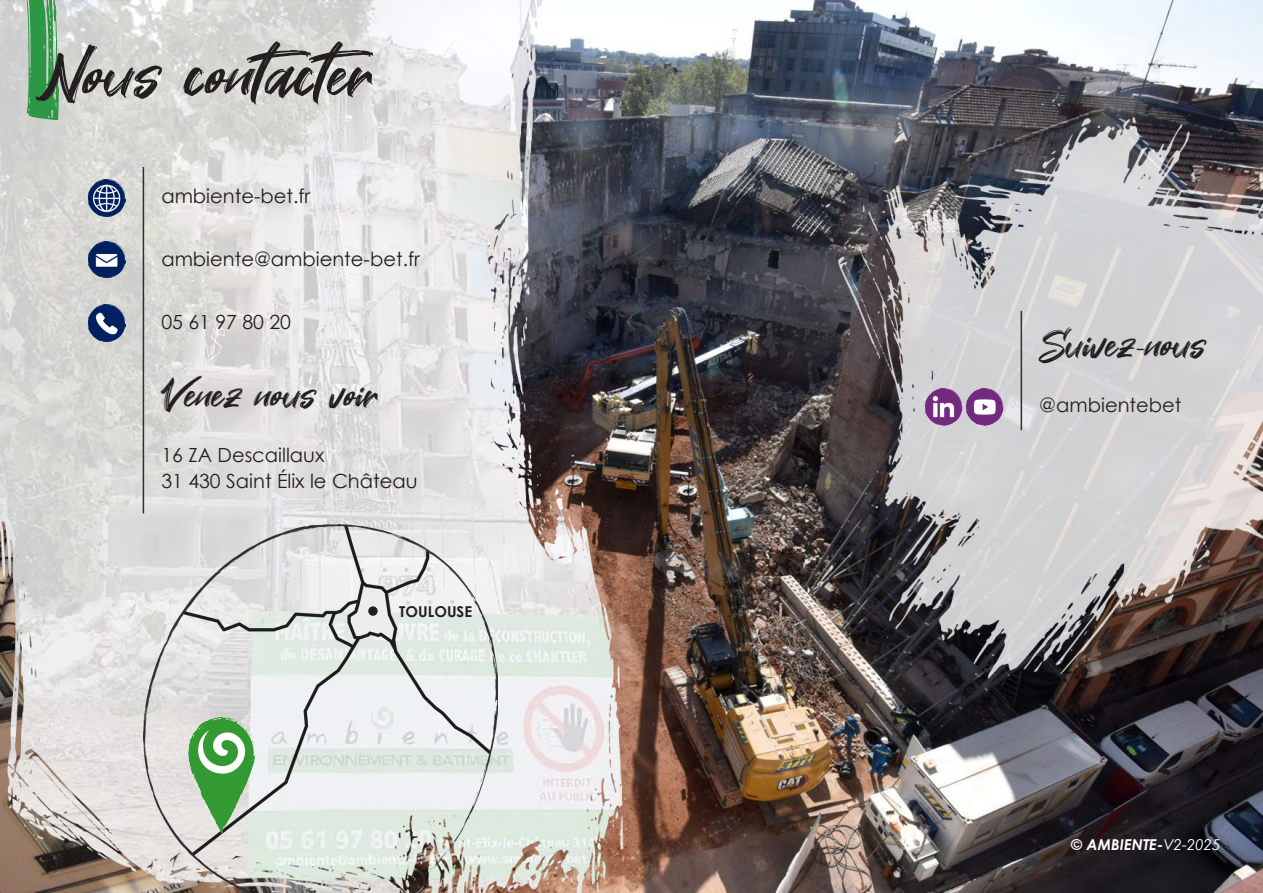
<style>
.page{position:relative;width:1263px;height:893px;background:#fff}
.page>*{position:absolute;margin:0;border:0;box-sizing:border-box;transform-origin:0 0}
.t1{font:75px "Great Sejagad";color:#231f20}
.t2{font:43.5px "Great Sejagad";color:#231f20}
.t3{font:19.5px "Century Gothic";color:#231f20}
.t4{font:italic 700 15px "Century Gothic";color:#fff}
.t5{font:700 15px "Century Gothic";color:#231f20}
.s1{font-weight:400}
</style>
<div class="page">
<img style="left:0;top:0;width:1263px;height:893px">
<svg style="left:27px;top:0;width:32px;height:120px;background:#52a566"></svg>
<hr style="left:143px;top:167px;width:1px;height:346px;background:#2e2f2e">
<img style="left:89px;top:180px;width:36px;height:37px">
<img style="left:89px;top:241px;width:36px;height:37px">
<img style="left:89px;top:304px;width:36px;height:37px">
<img style="left:926px;top:389px;width:36px;height:37px">
<img style="left:967px;top:388px;width:36px;height:37px">
<hr style="left:1020px;top:311px;width:2px;height:119px;background:#2e2f2e">
<img style="left:143px;top:524px;width:355px;height:369px">
<img style="left:188px;top:718px;width:68px;height:115px">
<div style="left:369px;top:607px;width:8px;height:8px;background:#231f20;border-radius:50%"></div>
<div style="left:368px;top:606px;width:10px;height:10px;border:1px solid #231f20;border-radius:50%"></div>
<p class="t1" style="left:39px;top:33px;width:344px">Nous contacter</p>
<p class="t3" style="left:161px;top:182px;width:151px">ambiente-bet.fr</p>
<p class="t3" style="left:161px;top:245px;width:260px">ambiente@ambiente-bet.fr</p>
<p class="t3" style="left:161px;top:308px;width:131px">05 61 97 80 20</p>
<p class="t2" style="left:161px;top:371px;width:220px">Venez nous voir</p>
<p class="t3" style="left:161px;top:442px;width:165px">16 ZA Descaillaux</p>
<p class="t3" style="left:161px;top:467px;width:258px">31 430 Saint Élix le Château</p>
<p class="t5" style="left:399px;top:600px;width:74px">TOULOUSE</p>
<p class="t2" style="left:1039px;top:320px;width:169px">Suivez-nous</p>
<p class="t3" style="left:1039px;top:391px;width:144px">@ambientebet</p>
<p class="t4" style="left:1071px;top:833px;width:151px">© AMBIENTE-<span class="s1">V2-2025</span></p>
</div>
